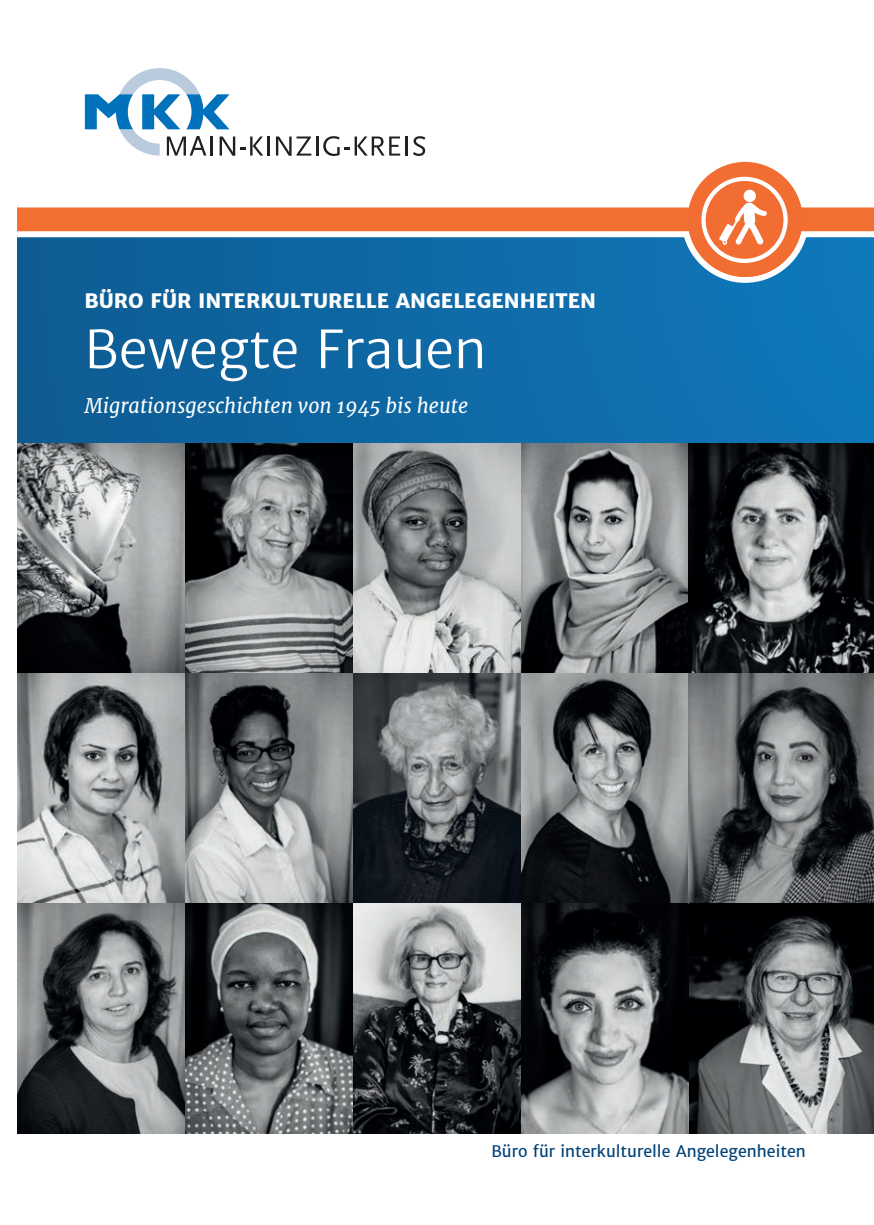
<style>
.page{position:relative;width:874px;height:1225px;background:#fff}
.page>*{position:absolute;margin:0;border:0;box-sizing:border-box;transform-origin:0 0}
.t1{font:300 52px "Merriweather Sans";color:#fff}
.t2{font:800 20px "Merriweather Sans";color:#fff}
.t3{font:italic 20px "Merriweather";color:#fff}
.t4{font:16px "Merriweather Sans";color:#004379}
</style>
<div class="page">
<div style="left:17px;top:232px;width:856px;height:211px;background:linear-gradient(to right,#0e5b92,#0f78b9)"></div>
<hr style="left:267px;top:136px;width:2px;height:20px;background:#231f20">
<svg style="left:276px;top:136px;width:35px;height:20px"></svg>
<hr style="left:316px;top:136px;width:2px;height:20px;background:#231f20">
<svg style="left:323px;top:136px;width:77px;height:20px"></svg>
<hr style="left:405px;top:136px;width:2px;height:20px;background:#231f20">
<svg style="left:413px;top:136px;width:12px;height:20px"></svg>
<svg style="left:85px;top:68px;width:178px;height:88px"></svg>
<svg style="left:17px;top:161px;width:856px;height:122px"></svg>
<svg style="left:688px;top:164px;width:113px;height:113px"></svg>
<img style="left:17px;top:443px;width:856px;height:690px">
<p class="t2" style="left:84px;top:288px;width:513px">BÜRO FÜR INTERKULTURELLE ANGELEGENHEITEN</p>
<h1 class="t1" style="left:84px;top:315px;width:403px">Bewegte Frauen</h1>
<p class="t3" style="left:84px;top:393px;width:385px">Migrationsgeschichten von 1945 bis heute</p>
<p class="t4" style="left:491px;top:1141px;width:316px">Büro für interkulturelle Angelegenheiten</p>
</div>
